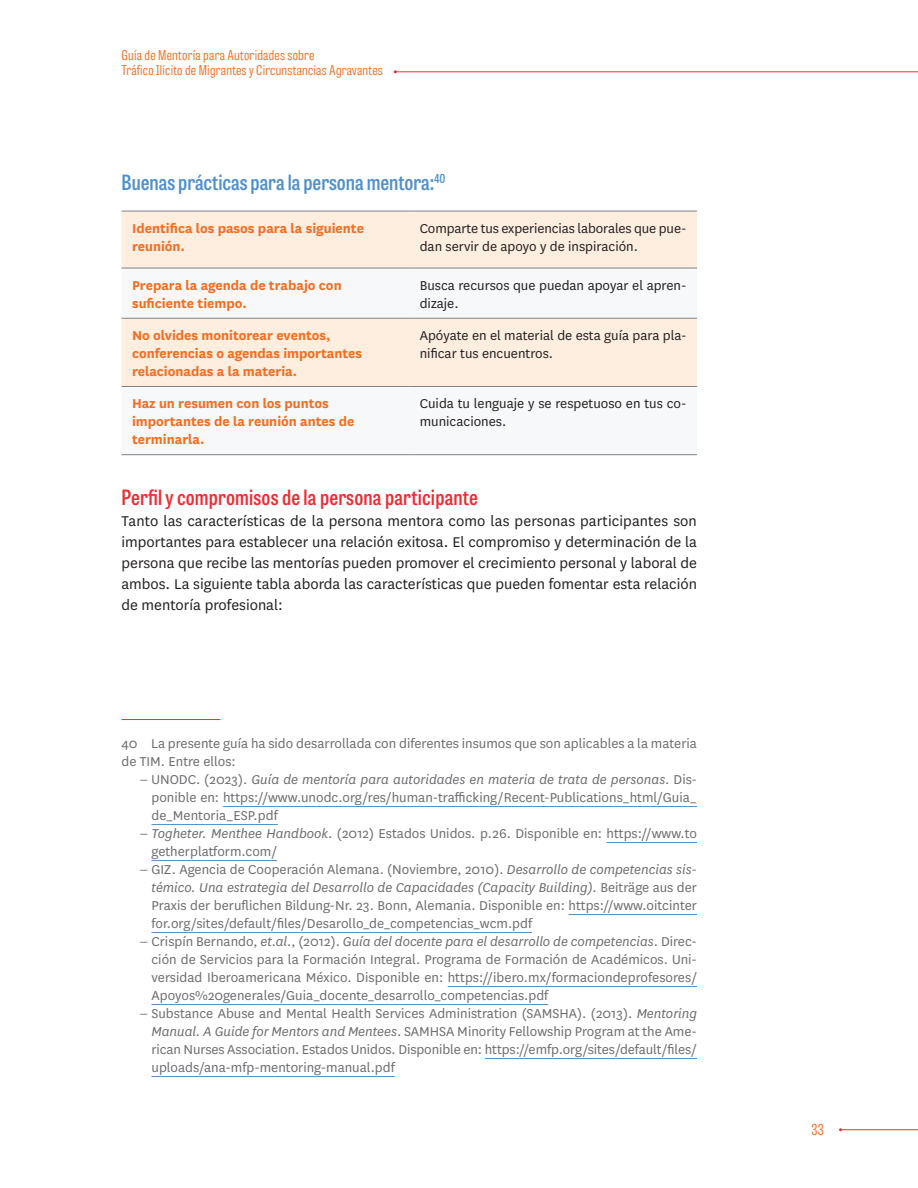
<style>
.page{position:relative;width:918px;height:1188px;background:#fff}
.page>*{position:absolute;margin:0;border:0;box-sizing:border-box;transform-origin:0 0}
.Sub_2{font:600 21px "Tablet Gothic Condensed";letter-spacing:.01em;color:#ee2d34}
.Tabla_Titulo{font:600 21px "Tablet Gothic Condensed";color:#5090cc}
.Texto_principal{font:16.5px/21px "National";color:#231f20;text-align:justify}
.Nota_pie{font:15px/18px "National";color:#6c6d70;text-align:justify}
.Tabla_texto_izquierd{font:700 15px/18px "National";color:#f36e21}
.Tabla_texto{font:15px/18px "National";color:#231f20}
.t1{font:15px "Tablet Gothic Comp Lt";color:#f36e21;scale:1.09 1}
.t2{font:13.5px/15px "Tablet Gothic Comp Lt";letter-spacing:.02em;color:#f36e21;scale:1.09 1}
.s1{font-style:italic}
</style>
<div class="page">
<hr style="left:395px;top:71px;width:523px;height:1px;background:#ee2d34">
<hr style="left:841px;top:1129px;width:77px;height:1px;background:#ee2e33">
<div style="left:122px;top:212px;width:575px;height:56px;background:#feeee0"></div>
<div style="left:122px;top:317px;width:575px;height:69px;background:#feeee0"></div>
<hr style="left:122px;top:268px;width:287px;height:1px;background:#808285">
<hr style="left:409px;top:268px;width:288px;height:1px;background:#808285">
<hr style="left:122px;top:318px;width:287px;height:1px;background:#808285">
<hr style="left:409px;top:318px;width:288px;height:1px;background:#808285">
<hr style="left:122px;top:386px;width:287px;height:1px;background:#808285">
<hr style="left:409px;top:386px;width:288px;height:1px;background:#808285">
<hr style="left:122px;top:454px;width:287px;height:1px;background:#808285">
<hr style="left:409px;top:454px;width:288px;height:1px;background:#808285">
<hr style="left:122px;top:211px;width:287px;height:1px;background:#808285">
<hr style="left:409px;top:211px;width:288px;height:1px;background:#808285">
<hr style="left:122px;top:719px;width:98px;height:1px;background:#ee2d34">
<hr style="left:223px;top:806px;width:474px;height:1px;background:#5090cc">
<hr style="left:152px;top:824px;width:126px;height:1px;background:#5090cc">
<hr style="left:607px;top:842px;width:90px;height:1px;background:#5090cc">
<hr style="left:152px;top:860px;width:125px;height:1px;background:#5090cc">
<hr style="left:569px;top:914px;width:128px;height:1px;background:#5090cc">
<hr style="left:152px;top:932px;width:380px;height:1px;background:#5090cc">
<hr style="left:448px;top:986px;width:249px;height:1px;background:#5090cc">
<hr style="left:152px;top:1004px;width:396px;height:1px;background:#5090cc">
<hr style="left:485px;top:1058px;width:212px;height:1px;background:#5090cc">
<hr style="left:152px;top:1076px;width:243px;height:1px;background:#5090cc">
<p class="t2" style="left:122px;top:48px;width:241px">Guía de Mentoría para Autoridades sobre<br>Tráfico Ilícito de Migrantes y Circunstancias Agravantes</p>
<p class="Tabla_Titulo" style="left:122px;top:168px;width:326px">Buenas prácticas para la persona mentora:<sup>40</sup></p>
<p class="Tabla_texto_izquierd" style="left:132px;top:218px;width:234px">Identifica los pasos para la siguiente reunión.</p>
<p class="Tabla_texto" style="left:420px;top:219px;width:268px">Comparte tus experiencias laborales que pue&shy;dan servir de apoyo y de inspiración.</p>
<p class="Tabla_texto_izquierd" style="left:132px;top:275px;width:211px">Prepara la agenda de trabajo con suficiente tiempo.</p>
<p class="Tabla_texto" style="left:420px;top:276px;width:268px">Busca recursos que puedan apoyar el apren&shy;dizaje.</p>
<p class="Tabla_texto_izquierd" style="left:132px;top:325px;width:232px">No olvides monitorear eventos, conferencias o agendas importantes relacionadas a la materia.</p>
<p class="Tabla_texto" style="left:420px;top:326px;width:268px">Apóyate en el material de esta guía para pla&shy;nificar tus encuentros.</p>
<p class="Tabla_texto_izquierd" style="left:132px;top:394px;width:224px">Haz un resumen con los puntos importantes de la reunión antes de terminarla.</p>
<p class="Tabla_texto" style="left:420px;top:394px;width:268px">Cuida tu lenguaje y se respetuoso en tus co&shy;municaciones.</p>
<p class="Sub_2" style="left:122px;top:483px;width:358px">Perfil y compromisos de la persona participante</p>
<p class="Texto_principal" style="left:122px;top:510px;width:577px">Tanto las características de la persona mentora como las personas participantes son importantes para establecer una relación exitosa. El compromiso y determinación de la persona que recibe las mentorías pueden promover el crecimiento personal y laboral de ambos. La siguiente tabla aborda las características que pueden fomentar esta relación de mentoría profesional:</p>
<p class="Nota_pie" style="left:122px;top:734px;width:577px">40 La presente guía ha sido desarrollada con diferentes insumos que son aplicables a la materia de TIM. Entre ellos:</p>
<p class="Nota_pie" style="left:152px;top:770px;width:547px;text-indent:-12px">‒ UNODC. (2023). <span class="s1">Guía de mentoría para autoridades en materia de trata de personas</span>. Dis&shy;ponible en: https://www.unodc.org/res/human-trafficking/Recent-Publications_html/Guia_ de_Mentoria_ESP.pdf</p>
<p class="Nota_pie" style="left:152px;top:824px;width:547px;text-indent:-12px">‒ <span class="s1">Togheter. Menthee Handbook</span>. (2012) Estados Unidos. p.26. Disponible en: https://www.to getherplatform.com/</p>
<p class="Nota_pie" style="left:152px;top:860px;width:547px;text-indent:-12px">‒ GIZ. Agencia de Cooperación Alemana. (Noviembre, 2010). <span class="s1">Desarrollo de competencias sis&shy;témico. Una estrategia del Desarrollo de Capacidades (Capacity Building)</span>. Beiträge aus der Praxis der beruflichen Bildung-Nr. 23. Bonn, Alemania. Disponible en: https://www.oitcinter for.org/sites/default/files/Desarollo_de_competencias_wcm.pdf</p>
<p class="Nota_pie" style="left:152px;top:932px;width:547px;text-indent:-12px">‒ Crispín Bernando, <span class="s1">et.al</span>., (2012). <span class="s1">Guía del docente para el desarrollo de competencias</span>. Direc&shy;ción de Servicios para la Formación Integral. Programa de Formación de Académicos. Uni&shy;versidad Iberoamericana México. Disponible en: https://ibero.mx/formaciondeprofesores/ Apoyos%20generales/Guia_docente_desarrollo_competencias.pdf</p>
<p class="Nota_pie" style="left:152px;top:1004px;width:547px;text-indent:-12px">‒ Substance Abuse and Mental Health Services Administration (SAMSHA). (2013). <span class="s1">Mentoring Manual. A Guide for Mentors and Mentees</span>. SAMHSA Minority Fellowship Program at the Ame&shy;rican Nurses Association. Estados Unidos. Disponible en: https://emfp.org/sites/default/files/ uploads/ana-mfp-mentoring-manual.pdf</p>
<p class="t1" style="left:811px;top:1120px;width:13px">33</p>
</div>
